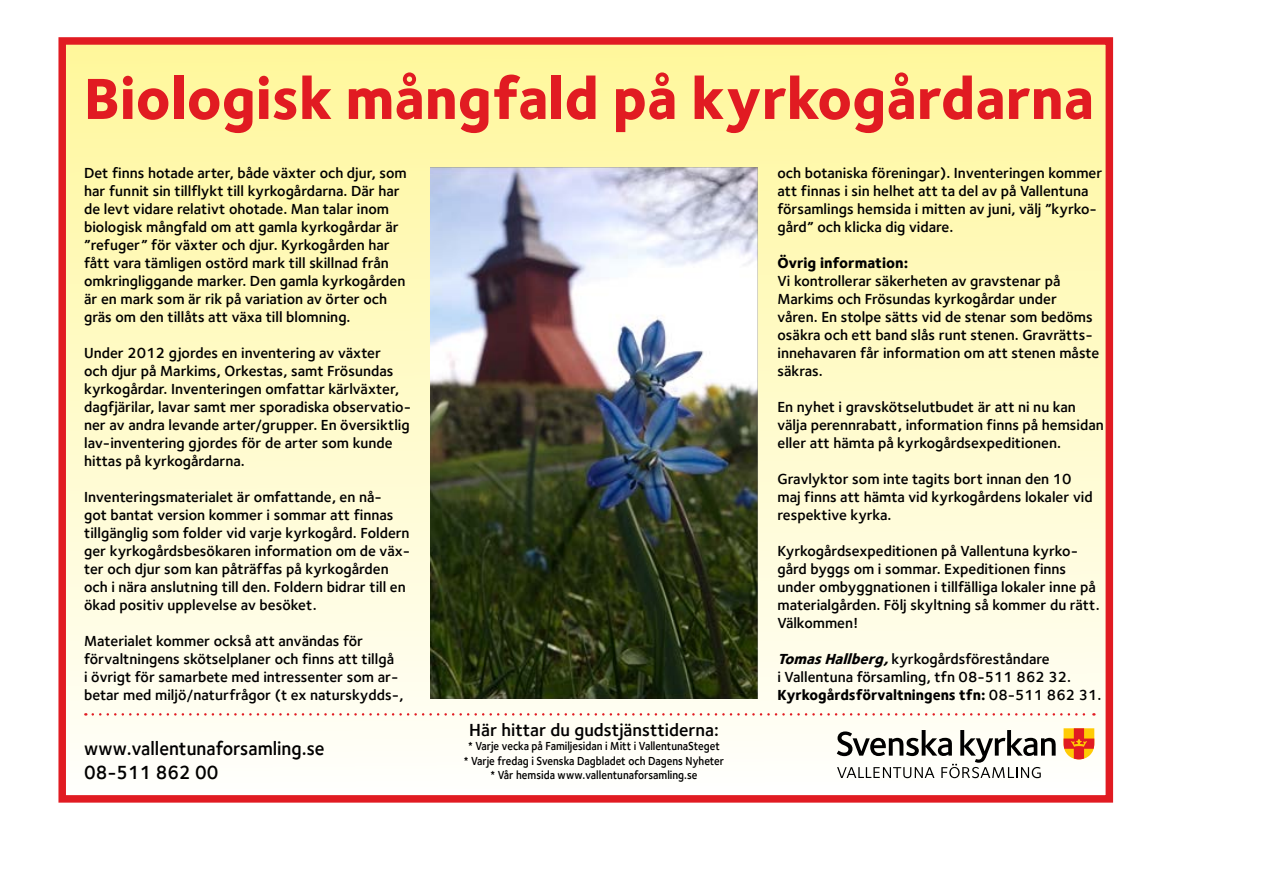
<style>
.page{position:relative;width:1263px;height:893px;background:#fff}
.page>*{position:absolute;margin:0;border:0;box-sizing:border-box;transform-origin:0 0}
.t1{font:800 60px "Foundry Sterling";color:#e11b22}
.t2{font:600 19.5px/23.4px "Foundry Sterling";color:#000;scale:.95 1}
.t3{font:600 18px "Foundry Sterling";color:#000}
.t4{font:600 15px/18px "Foundry Sterling";color:#000}
.t5{font:800 15px "Foundry Sterling";color:#000}
.t6{font:600 12px/14.4px "Foundry Sterling";color:#000;text-align:center;scale:.9 1}
.s1{font-weight:800;font-style:italic}
.s2{font-weight:800}
</style>
<div class="page">
<div style="left:62px;top:41px;width:1047px;height:758px;background:linear-gradient(to bottom,#fff79c,#fffefd)"></div>
<div style="left:58px;top:37px;width:1055px;height:766px;border:8px solid #e11b22"></div>
<svg style="left:1063px;top:728px;width:31px;height:31px"></svg>
<svg style="left:837px;top:730px;width:219px;height:48px"></svg>
<svg style="left:93px;top:713px;width:1001px;height:3px"></svg>
<img style="left:430px;top:167px;width:328px;height:532px">
<h1 class="t1" style="left:84px;top:61px;width:1011px">Biologisk mångfald på kyrkogårdarna</h1>
<p class="t4" style="left:84px;top:164px;width:324px">Det finns hotade arter, både växter och djur, som har funnit sin tillflykt till kyrkogårdarna. Där har de levt vidare relativt ohotade. Man talar inom biologisk mångfald om att gamla kyrkogårdar är ”refuger” för växter och djur. Kyrkogården har fått vara tämligen ostörd mark till skillnad från omkringliggande marker. Den gamla kyrkogården är en mark som är rik på variation av örter och gräs om den tillåts att växa till blomning.</p>
<p class="t4" style="left:84px;top:344px;width:328px">Under 2012 gjordes en inventering av växter<br>och djur på Markims, Orkestas, samt Frösundas kyrkogårdar. Inventeringen omfattar kärlväxter, dagfjärilar, lavar samt mer sporadiska observatio&shy;ner av andra levande arter/grupper. En översiktlig lav-inventering gjordes för de arter som kunde hittas på kyrkogårdarna.</p>
<p class="t4" style="left:84px;top:488px;width:328px">Inventeringsmaterialet är omfattande, en nå-<br>got bantat version kommer i sommar att finnas tillgänglig som folder vid varje kyrkogård. Foldern ger kyrkogårdsbesökaren information om de väx&shy;ter och djur som kan påträffas på kyrkogården och i nära anslutning till den. Foldern bidrar till en ökad positiv upplevelse av besöket.</p>
<p class="t4" style="left:84px;top:632px;width:321px">Materialet kommer också att användas för förvaltningens skötselplaner och finns att tillgå<br>i övrigt för samarbete med intressenter som ar&shy;betar med miljö/naturfrågor (t ex naturskydds-,</p>
<h2 class="t2" style="left:84px;top:737px;width:255px">www.vallentunaforsamling.se<br>08-511 862 00</h2>
<p class="t3" style="left:469px;top:719px;width:251px">Här hittar du gudstjänsttiderna:</p>
<p class="t6" style="left:464px;top:739px;width:291px">* Varje vecka på Familjesidan i Mitt i VallentunaSteget<br>* Varje fredag i Svenska Dagbladet och Dagens Nyheter * Vår hemsida www.vallentunaforsamling.se</p>
<p class="t4" style="left:777px;top:164px;width:326px">och botaniska föreningar). Inventeringen kommer att finnas i sin helhet att ta del av på Vallentuna församlings hemsida i mitten av juni, välj ”kyrko&shy;gård” och klicka dig vidare.</p>
<p class="t5" style="left:777px;top:253px;width:132px">Övrig information:</p>
<p class="t4" style="left:777px;top:272px;width:323px">Vi kontrollerar säkerheten av gravstenar på Markims och Frösundas kyrkogårdar under våren. En stolpe sätts vid de stenar som bedöms osäkra och ett band slås runt stenen. Gravrätts&shy;innehavaren får information om att stenen måste säkras.</p>
<p class="t4" style="left:777px;top:398px;width:328px">En nyhet i gravskötselutbudet är att ni nu kan välja perennrabatt, information finns på hemsidan eller att hämta på kyrkogårdsexpeditionen.</p>
<p class="t4" style="left:777px;top:470px;width:317px">Gravlyktor som inte tagits bort innan den 10 maj finns att hämta vid kyrkogårdens lokaler vid respektive kyrka.</p>
<p class="t4" style="left:777px;top:542px;width:324px">Kyrkogårdsexpeditionen på Vallentuna kyrko&shy;gård byggs om i sommar. Expeditionen finns under ombyggnationen i tillfälliga lokaler inne på materialgården. Följ skyltning så kommer du rätt.<br>Välkommen!</p>
<p class="t4" style="left:777px;top:650px;width:325px"><span class="s1">TomasHallberg,</span>kyrkogårdsföreståndare<br>i Vallentuna församling, tfn 08-511 862 32.<br><span class="s2">Kyrkogårdsförvaltningens tfn:</span> 08-511 862 31.</p>
</div>
